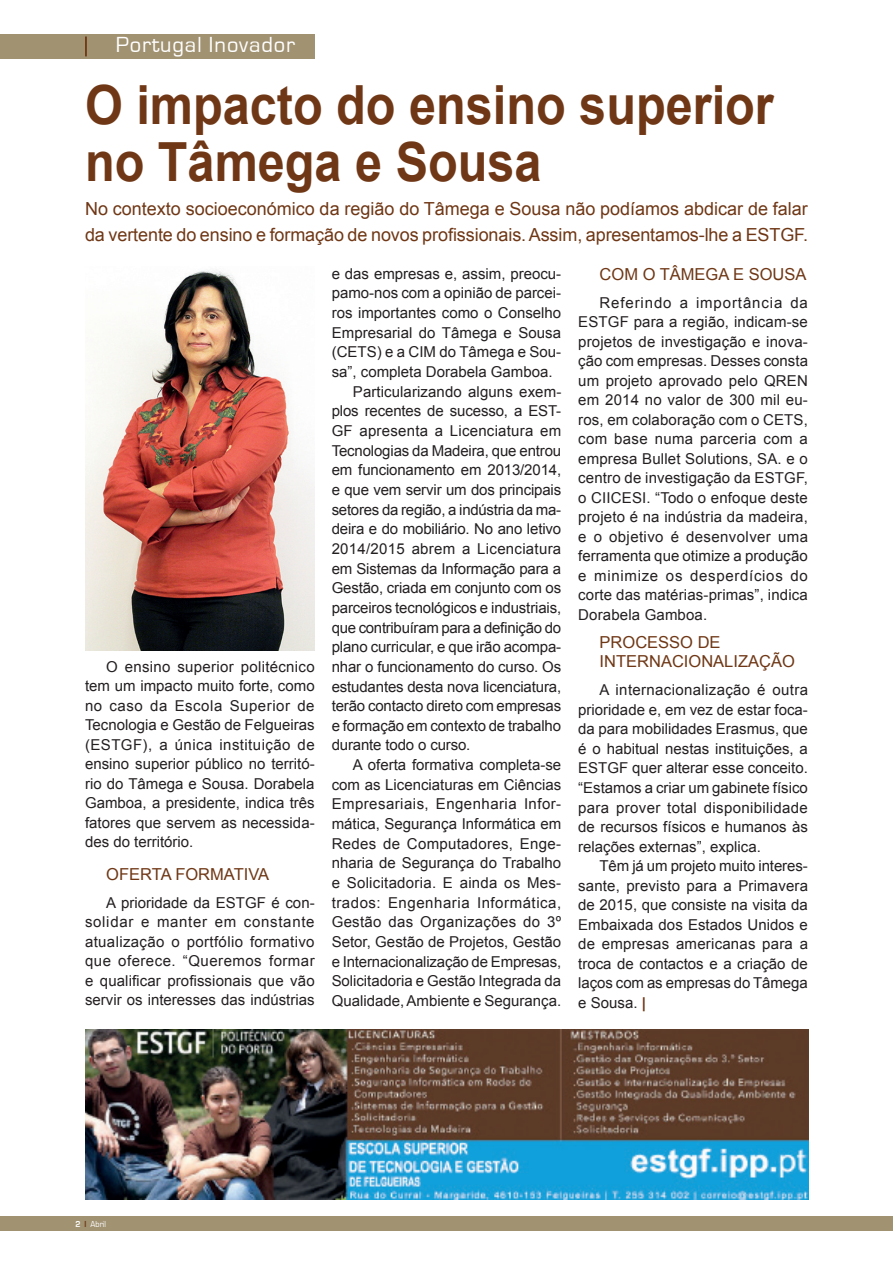
<style>
.page{position:relative;width:893px;height:1263px;background:#fff}
.page>*{position:absolute;margin:0;border:0;box-sizing:border-box;transform-origin:0 0}
.t1{font:700 54px/57px "Arial";color:#6f3715;scale:.9 1}
.t2{font:22.5px "Eurostile";letter-spacing:.04em;color:#fff}
.t3{font:18px/25.5px "Arial";color:#6f3715}
.t4{font:16.5px "Arial";color:#6f3715}
.t5{font:15px/19.5px "Arial";color:#231f20;text-align:justify}
.t6{font:15px "Arial";letter-spacing:.02em;color:#231f20}
.t7{font:15px "Arial";letter-spacing:-.02em;color:#231f20}
.t8{font:15px "Arial";letter-spacing:.03em;color:#231f20}
.t9{font:15px "Arial";letter-spacing:.035em;color:#231f20}
.t10{font:9px "Eurostile";color:#fff;scale:.9 1}
.s1{font-weight:700;color:#6f3715}
.s2{font-weight:700}
</style>
<div class="page">
<div style="left:0;top:1216px;width:893px;height:15px;background:#a19272"></div>
<div style="left:0;top:34px;width:315px;height:25px;background:#a19272"></div>
<hr style="left:85px;top:36px;width:2px;height:20px;background:#6f3715">
<img style="left:85px;top:271px;width:230px;height:380px">
<img style="left:85px;top:1029px;width:723px;height:170px">
<h2 class="t2" style="left:116px;top:33px;width:181px">Portugal Inovador</h2>
<h1 class="t1" style="left:85px;top:79px;width:767px">O impacto do ensino superior no Tâmega e Sousa</h1>
<p class="t3" style="left:85px;top:196px;width:725px">No contexto socioeconómico da região do Tâmega e Sousa não podíamos abdicar de falar da vertente do ensino e formação de novos profissionais. Assim, apresentamos-lhe a ESTGF.</p>
<p class="t5" style="left:85px;top:657px;width:231px;text-indent:21px">O ensino superior politécnico tem um impacto muito forte, como no caso da Escola Superior de Tecnologia e Gestão de Felgueiras (ESTGF), a única instituição de ensino superior público no territó&shy;rio do Tâmega e Sousa. Dorabela Gamboa, a presidente, indica três fatores que servem as necessida&shy;des do território.</p>
<p class="t4" style="left:106px;top:863px;width:163px">Ofe rta Formativa</p>
<p class="t5" style="left:85px;top:893px;width:231px;text-indent:21px">A prioridade da ESTGF é con&shy;solidar e manter em constante atualização o portfólio formativo que oferece. “Queremos formar e qualificar profissionais que vão servir os interesses das indústrias</p>
<p class="t5" style="left:332px;top:264px;width:231px">e das empresas e, assim, preocu-</p>
<p class="t5" style="left:332px;top:284px;width:231px">pamo-nos com a opinião de parcei-</p>
<p class="t5" style="left:332px;top:303px;width:231px">ros importantes como o Conselho</p>
<p class="t5" style="left:332px;top:323px;width:231px">Empresarial do Tâmega e Sousa</p>
<p class="t5" style="left:332px;top:343px;width:231px">(CETS) e a CIM do Tâmega e Sou-</p>
<p class="t5" style="left:332px;top:362px;width:222px">sa”, completa Dorabela Gamboa.</p>
<p class="t5" style="left:353px;top:382px;width:210px">Particularizando alguns exem-</p>
<p class="t5" style="left:332px;top:401px;width:231px">plos recentes de sucesso, a EST-</p>
<p class="t5" style="left:332px;top:421px;width:231px">GF apresenta a Licenciatura em</p>
<p class="t5" style="left:332px;top:441px;width:231px">Tecnologias da Madeira, que entrou</p>
<p class="t5" style="left:332px;top:460px;width:231px">em funcionamento em 2013/2014,</p>
<p class="t5" style="left:332px;top:480px;width:231px">e que vem servir um dos principais</p>
<p class="t5" style="left:332px;top:500px;width:231px">setores da região, a indústria da ma-</p>
<p class="t5" style="left:332px;top:519px;width:231px">deira e do mobiliário. No ano letivo</p>
<p class="t6" style="left:332px;top:539px;width:231px">2014/2015 abrem a Licenciatura</p>
<p class="t5" style="left:332px;top:559px;width:231px">em Sistemas da I nformação para a</p>
<p class="t5" style="left:332px;top:578px;width:231px">Gestão, criada em conjunto com os</p>
<p class="t5" style="left:332px;top:598px;width:231px">parceiros tecnológicos e industriais,</p>
<p class="t7" style="left:332px;top:617px;width:231px">que contribuíram para a definição do</p>
<p class="t5" style="left:332px;top:637px;width:231px">plano curricular, e que irão acompa-</p>
<p class="t5" style="left:332px;top:657px;width:231px">nhar o funcionamento do curso. Os</p>
<p class="t5" style="left:332px;top:677px;width:231px">estudantes desta nova licenciatura,</p>
<p class="t5" style="left:332px;top:696px;width:231px">terão contacto direto com empresas</p>
<p class="t5" style="left:332px;top:716px;width:231px">e formação em contexto de trabalho</p>
<p class="t5" style="left:332px;top:736px;width:140px">durante todo o curso.</p>
<p class="t5" style="left:353px;top:755px;width:210px">A oferta formativa completa-se</p>
<p class="t5" style="left:332px;top:775px;width:231px">com as Licenciaturas em Ciências</p>
<p class="t8" style="left:332px;top:794px;width:231px">Empresariais, Engenharia I nfor-</p>
<p class="t5" style="left:332px;top:814px;width:231px">mática, Segurança I nformática em</p>
<p class="t6" style="left:332px;top:834px;width:231px">Redes de Computadores, Enge-</p>
<p class="t5" style="left:332px;top:853px;width:231px">nharia de Segurança do Trabalho</p>
<p class="t6" style="left:332px;top:873px;width:231px">e Solicitadoria. E ainda os Mes-</p>
<p class="t9" style="left:332px;top:893px;width:231px">trados: Engenharia I nformática,</p>
<p class="t6" style="left:332px;top:912px;width:231px">Gestão das Organizações do 3º</p>
<p class="t5" style="left:332px;top:932px;width:231px">Setor, Gestão de Projetos, Gestão</p>
<p class="t5" style="left:332px;top:952px;width:231px">e I nternacionalização de Empresas,</p>
<p class="t5" style="left:332px;top:971px;width:231px">Solicitadoria e Gestão I ntegrada da</p>
<p class="t5" style="left:332px;top:991px;width:231px">Qualidade, Ambiente e Segurança.</p>
<p class="t4" style="left:600px;top:263px;width:108px">Co m o Tâmega</p>
<p class="t4" style="left:733px;top:263px;width:63px">e Sousa</p>
<p class="t5" style="left:578px;top:293px;width:231px;text-indent:21px">Referindo a importância da ESTGF para a região, indicam-se projetos de investigação e inova&shy;ção com empresas. Desses consta um projeto aprovado pelo QREN em 2014 no valor de 300 mil eu&shy;ros, em colaboração com o CETS, com base numa parceria com a empresa Bullet Solutions, SA. e o centro de investigação da ESTGF, o CII CESI . “Todo o enfoque deste projeto é na indústria da madeira, e o objetivo é desenvolver uma ferramenta que otimize a produção e minimize os desperdícios do corte das matérias-primas”, indica Dorabela Gamboa.</p>
<p class="t4" style="left:600px;top:631px;width:36px">Processo</p>
<p class="t4" style="left:698px;top:631px;width:12px">de</p>
<p class="t4" style="left:600px;top:651px;width:10px">Inte</p>
<p class="t4" style="left:637px;top:651px;width:24px">rnac</p>
<p class="t4" style="left:684px;top:651px;width:17px">ional</p>
<p class="t4" style="left:733px;top:651px;width:59px">ização</p>
<p class="t5" style="left:578px;top:681px;width:231px;text-indent:21px">A internacionalização é outra prioridade e, em vez de estar foca&shy;da para mobilidades Erasmus, que é o habitual nestas instituições, a ESTGF quer alterar esse conceito. “Estamos a criar um gabinete físico para prover total disponibilidade de recursos físicos e humanos às relações externas”, explica.</p>
<p class="t5" style="left:578px;top:856px;width:231px;text-indent:21px">Têm já um projeto muito interes&shy;sante, previsto para a Primavera de 2015, que consiste na visita da Embaixada dos Estados U nidos e de empresas americanas para a troca de contactos e a criação de laços com as empresas do Tâmega e Sousa. <span class="s1">|</span></p>
<p class="t10" style="left:75px;top:1219px;width:35px"><span class="s2">2</span> <span class="s1">I</span> Abril</p>
</div>
